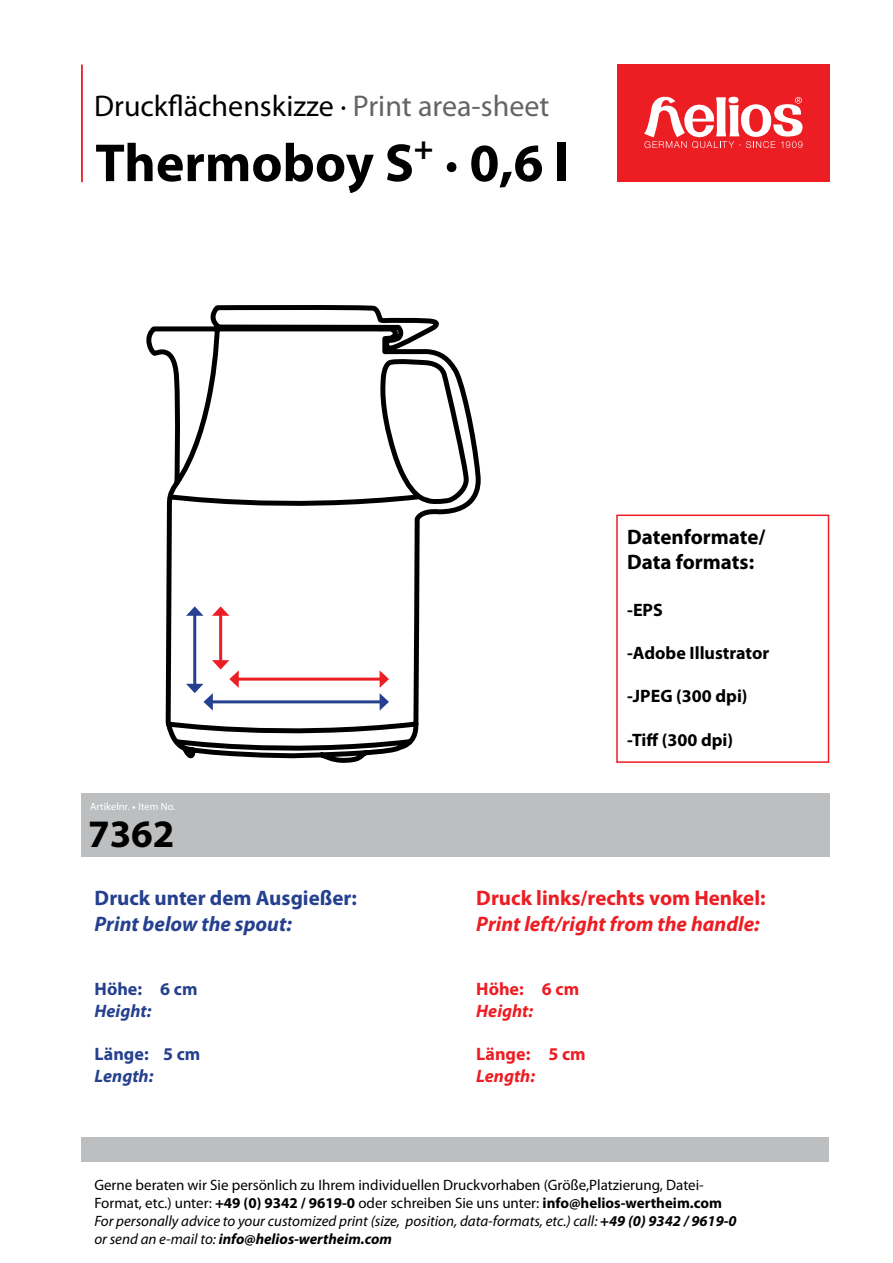
<style>
.page{position:relative;width:893px;height:1263px;background:#fff}
.page>*{position:absolute;margin:0;border:0;box-sizing:border-box;transform-origin:0 0}
.t1{font:700 54px "Myriad Pro";color:#000}
.t2{font:700 39px "Myriad Pro";color:#000}
.t3{font:30px "Myriad Pro";color:#000}
.t4{font:italic 700 21px "Myriad Pro";color:#ed1d24}
.t5{font:700 21px "Myriad Pro";color:#ed1d24}
.t6{font:700 21px/25.2px "Myriad Pro";color:#000}
.t7{font:700 21px "Myriad Pro";color:#25408f}
.t8{font:italic 700 21px "Myriad Pro";color:#25408f}
.t9{font:700 18px "Myriad Pro";color:#000}
.t10{font:700 18px "Myriad Pro";color:#25408f}
.t11{font:700 18px "Myriad Pro";color:#ed1d24}
.t12{font:italic 700 18px "Myriad Pro";color:#25408f}
.t13{font:italic 700 18px "Myriad Pro";color:#ed1d24}
.t14{font:15px/18px "Myriad Pro";color:#000}
.t15{font:10.5px "Myriad Pro";color:#fff}
.s1{color:#636466}
.s2{font-size:21px}
.s3{font-weight:700}
.s4{font-style:italic}
.s5{font-weight:700;font-style:italic}
</style>
<div class="page">
<hr style="left:81px;top:65px;width:2px;height:117px;background:#ed1d24">
<div style="left:81px;top:793px;width:749px;height:64px;background:#bcbec0"></div>
<div style="left:617px;top:64px;width:213px;height:118px;background:#ed1d24"></div>
<svg style="left:644px;top:96px;width:159px;height:52px"></svg>
<div style="left:81px;top:1137px;width:747px;height:25px;background:#bcbec0"></div>
<div style="left:616px;top:514px;width:213px;height:249px;border:2px solid #ed1d24"></div>
<svg style="left:149px;top:305px;width:330px;height:458px"></svg>
<svg style="left:163px;top:491px;width:263px;height:21px"></svg>
<h3 class="t3" style="left:94px;top:87px;width:457px">Druckflächenskizze ∙ <span class="s1">Print area-sheet</span></h3>
<h1 class="t1" style="left:95px;top:128px;width:475px">Thermoboy S<sup>+</sup> · 0,6 l</h1>
<p class="t15" style="left:90px;top:799px;width:87px">Artikelnr. <span class="s2">·</span> Item No.</p>
<h2 class="t2" style="left:88px;top:808px;width:88px">7362</h2>
<h3 class="t6" style="left:627px;top:524px;width:140px">Datenformate/<br>Data formats:</h3>
<p class="t9" style="left:627px;top:598px;width:37px">-EPS</p>
<p class="t9" style="left:627px;top:641px;width:144px">-Adobe Illustrator</p>
<p class="t9" style="left:627px;top:685px;width:122px">-JPEG (300 dpi)</p>
<p class="t9" style="left:627px;top:728px;width:107px">-Tiff (300 dpi)</p>
<h3 class="t7" style="left:95px;top:885px;width:264px">Druck unter dem Ausgießer:</h3>
<h3 class="t8" style="left:95px;top:910px;width:199px">Print below the spout:</h3>
<p class="t10" style="left:95px;top:977px;width:104px">Höhe: 6 cm</p>
<p class="t12" style="left:95px;top:999px;width:58px">Height:</p>
<p class="t10" style="left:95px;top:1042px;width:107px">Länge: 5 cm</p>
<p class="t12" style="left:95px;top:1064px;width:60px">Length:</p>
<h3 class="t5" style="left:476px;top:885px;width:291px">Druck links/rechts vom Henkel:</h3>
<h3 class="t4" style="left:476px;top:910px;width:285px">Print left/right from the handle:</h3>
<p class="t11" style="left:476px;top:977px;width:104px">Höhe: 6 cm</p>
<p class="t13" style="left:476px;top:999px;width:58px">Height:</p>
<p class="t11" style="left:476px;top:1042px;width:111px">Länge: 5 cm</p>
<p class="t13" style="left:476px;top:1064px;width:60px">Length:</p>
<p class="t14" style="left:94px;top:1176px;width:644px">Gerne beraten wir Sie persönlich zu Ihrem individuellen Druckvorhaben (Größe,Platzierung, Datei-Format, etc.) unter: <span class="s3">+49 (0) 9342 / 9619-0</span> oder schreiben Sie uns unter: <span class="s3">info@helios-wertheim.com </span><span class="s4">For personally advice to your customized print (size, position, data-formats, etc.) call:</span> <span class="s5">+49 (0) 9342 / 9619-0 </span><span class="s4">or send an e-mail to:</span> <span class="s5">info@helios-wertheim.com</span></p>
</div>
